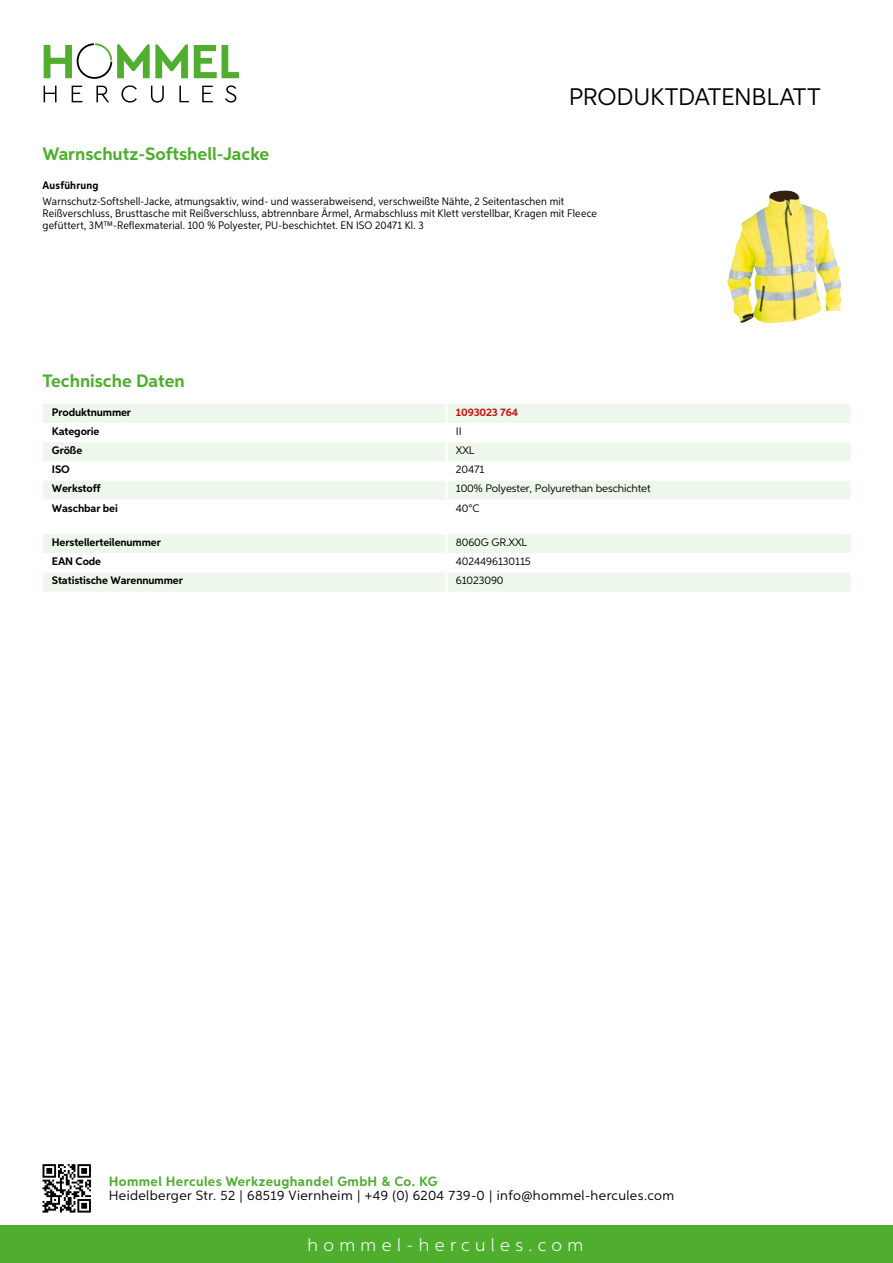
<style>
.page{position:relative;width:893px;height:1263px;background:#fff}
.page>*{position:absolute;margin:0;border:0;box-sizing:border-box;transform-origin:0 0}
.t1{font:24px "Aspira";letter-spacing:-.01em;color:#000}
.t2{font:700 18px "Aspira";color:#50ae2f}
.t3{font:300 18px "Aspira";letter-spacing:.3em;color:#fff}
.t4{font:13.5px "Aspira";letter-spacing:.03em;color:#000}
.t5{font:700 13.5px "Aspira";letter-spacing:.03em;color:#50ae2f}
.t6{font:10.95px/12px "Aspira Nar";letter-spacing:.015em;color:#000}
.t7{font:700 10.95px "Aspira";letter-spacing:-.01em;color:#000}
.t8{font:10.95px "Aspira";letter-spacing:-.01em;color:#000}
.t9{font:700 10.95px "Aspira";letter-spacing:-.01em;color:#cd1013}
.t10{font:700 10.95px "Aspira Nar";letter-spacing:.02em;color:#000}
</style>
<div class="page">
<div style="left:0;top:1226px;width:893px;height:37px;background:#50ae2f"></div>
<svg style="left:43px;top:1164px;width:48px;height:48px"></svg>
<svg style="left:194px;top:45px;width:45px;height:33px"></svg>
<svg style="left:44px;top:43px;width:144px;height:36px"></svg>
<svg style="left:44px;top:86px;width:13px;height:16px"></svg>
<svg style="left:72px;top:86px;width:10px;height:16px"></svg>
<svg style="left:96px;top:86px;width:13px;height:16px"></svg>
<svg style="left:121px;top:85px;width:16px;height:18px"></svg>
<svg style="left:151px;top:86px;width:13px;height:17px"></svg>
<svg style="left:179px;top:86px;width:10px;height:16px"></svg>
<svg style="left:202px;top:86px;width:11px;height:16px"></svg>
<svg style="left:225px;top:85px;width:11px;height:18px"></svg>
<div style="left:43px;top:404px;width:807px;height:19px;background:#eef7eb"></div>
<svg style="left:43px;top:442px;width:807px;height:57px;fill:#eef7eb"></svg>
<hr style="left:445px;top:404px;width:3px;height:19px;background:#fff">
<hr style="left:445px;top:442px;width:3px;height:19px;background:#fff">
<hr style="left:445px;top:461px;width:3px;height:19px;background:#fff">
<hr style="left:445px;top:480px;width:3px;height:20px;background:#fff">
<svg style="left:43px;top:534px;width:807px;height:58px"></svg>
<hr style="left:445px;top:572px;width:3px;height:20px;background:#fff">
<img style="left:727px;top:193px;width:115px;height:130px">
<h1 class="t1" style="left:569px;top:82px;width:253px">Produktdatenblatt</h1>
<h2 class="t2" style="left:43px;top:142px;width:228px">Warnschutz-Softshell-Jacke</h2>
<p class="t10" style="left:43px;top:179px;width:58px">Ausführung</p>
<p class="t6" style="left:43px;top:195px;width:556px">Warnschutz-Softshell-Jacke, atmungsaktiv, wind- und wasserabweisend, verschweißte Nähte, 2 Seitentaschen mit<br>Reißverschluss, Brusttasche mit Reißverschluss, abtrennbare Ärmel, Armabschluss mit Klett verstellbar, Kragen mit Fleece gefüttert, 3M™-Reflexmaterial. 100 % Polyester, PU-beschichtet. EN ISO 20471 Kl. 3</p>
<h2 class="t2" style="left:43px;top:370px;width:144px">Technische Daten</h2>
<p class="t7" style="left:52px;top:405px;width:81px">Produktnummer</p>
<p class="t9" style="left:456px;top:405px;width:64px">1093023 764</p>
<p class="t7" style="left:52px;top:425px;width:49px">Kategorie</p>
<p class="t8" style="left:456px;top:425px;width:7px">II</p>
<p class="t7" style="left:52px;top:444px;width:32px">Größe</p>
<p class="t8" style="left:456px;top:444px;width:19px">XXL</p>
<p class="t7" style="left:52px;top:463px;width:19px">ISO</p>
<p class="t8" style="left:456px;top:463px;width:30px">20471</p>
<p class="t7" style="left:52px;top:482px;width:50px">Werkstoff</p>
<p class="t8" style="left:456px;top:482px;width:196px">100% Polyester, Polyurethan beschichtet</p>
<p class="t7" style="left:52px;top:501px;width:68px">Waschbar bei</p>
<p class="t8" style="left:456px;top:501px;width:25px">40°C</p>
<p class="t7" style="left:52px;top:536px;width:111px">Herstellerteilenummer</p>
<p class="t8" style="left:456px;top:536px;width:72px">8060G GR.XXL</p>
<p class="t7" style="left:52px;top:555px;width:51px">EAN Code</p>
<p class="t8" style="left:456px;top:555px;width:76px">4024496130115</p>
<p class="t7" style="left:52px;top:574px;width:132px">Statistische Warennummer</p>
<p class="t8" style="left:456px;top:574px;width:49px">61023090</p>
<p class="t5" style="left:109px;top:1172px;width:330px">Hommel Hercules Werkzeughandel GmbH &amp; Co. KG</p>
<p class="t4" style="left:109px;top:1187px;width:567px">Heidelberger Str. 52 | 68519 Viernheim | +49 (0) 6204 739-0 | info@hommel-hercules.com</p>
<h2 class="t3" style="left:307px;top:1234px;width:277px">hommel-hercules.com</h2>
</div>
